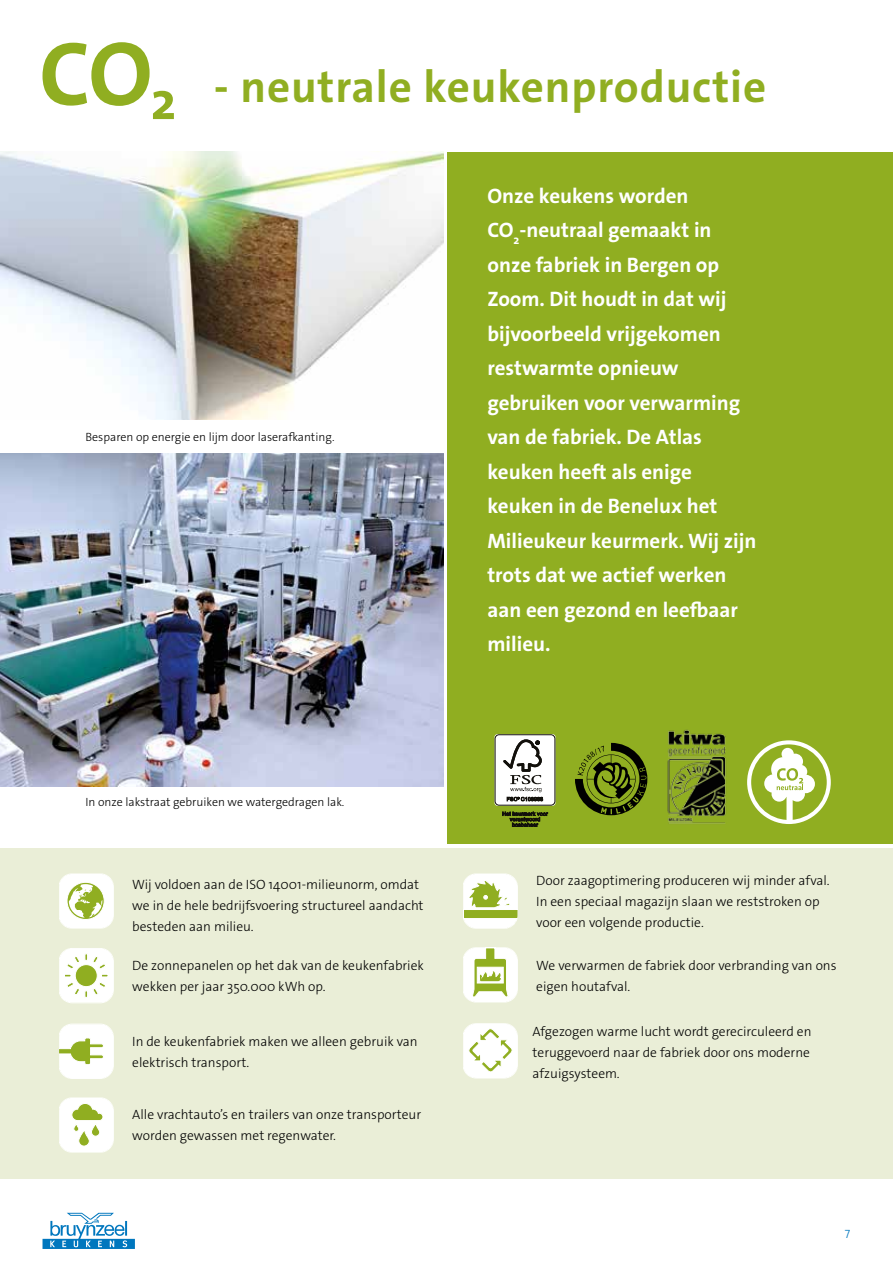
<style>
.page{position:relative;width:893px;height:1263px;background:#fff}
.page>*{position:absolute;margin:0;border:0;box-sizing:border-box;transform-origin:0 0}
.t1{font:700 45px "The Sans Os F";letter-spacing:.02em;color:#90ae21}
.t2{font:700 21px/34.5px "The Sans Os F";color:#fff}
.t3{font:300 13.5px/21px "The Sans Os F";color:#000}
.t4{font:300 12px "The Sans Os F";color:#000}
.t5{font:300 12px "The Sans Os F";color:#0077be}
</style>
<div class="page">
<svg style="left:43px;top:1213px;width:92px;height:36px"></svg>
<img style="left:0;top:453px;width:443px;height:334px">
<div style="left:0;top:848px;width:893px;height:330px;background:#eaeed7"></div>
<div style="left:448px;top:152px;width:445px;height:691px;background:#90ae21"></div>
<svg style="left:59px;top:874px;width:54px;height:54px;background:#e5eccc"></svg>
<svg style="left:59px;top:948px;width:54px;height:55px;background:#ecf1db"></svg>
<svg style="left:59px;top:1024px;width:54px;height:54px;background:#ebf0d7"></svg>
<svg style="left:59px;top:1098px;width:54px;height:54px;background:#ebf0d8"></svg>
<svg style="left:463px;top:874px;width:54px;height:54px;background:#d8e3b3"></svg>
<svg style="left:463px;top:947px;width:54px;height:55px;background:#dfe8c0"></svg>
<img style="left:667px;top:729px;width:59px;height:95px">
<div style="left:494px;top:734px;width:61px;height:72px;background:#fff;border-radius:3px"></div>
<div style="left:495px;top:734px;width:60px;height:71px;border:1px solid #12100b;border-radius:4px"></div>
<svg style="left:503px;top:739px;width:40px;height:62px"></svg>
<svg style="left:502px;top:811px;width:46px;height:16px"></svg>
<svg style="left:575px;top:743px;width:72px;height:72px"></svg>
<svg style="left:463px;top:1023px;width:54px;height:55px;background:#f3f6e8"></svg>
<img style="left:0;top:152px;width:443px;height:268px">
<svg style="left:43px;top:42px;width:131px;height:77px"></svg>
<svg style="left:747px;top:740px;width:84px;height:84px"></svg>
<h1 class="t1" style="left:214px;top:58px;width:554px">- neutrale keukenproductie</h1>
<p class="t4" style="left:86px;top:429px;width:250px">Besparen op energie en lijm door laserafkanting.</p>
<p class="t2" style="left:487px;top:178px;width:271px">Onze keukens worden<br>CO<sub>2</sub>-neutraal gemaakt in onze fabriek in Bergen op<br>Zoom. Dit houdt in dat wij bijvoorbeeld vrijgekomen restwarmte opnieuw gebruiken voor verwarming van de fabriek. De Atlas keuken heeft als enige keuken in de Benelux het<br>Milieukeur keurmerk. Wij zijn trots dat we actief werken aan een gezond en leefbaar milieu.</p>
<p class="t4" style="left:86px;top:794px;width:260px">In onze lakstraat gebruiken we watergedragen lak.</p>
<p class="t3" style="left:132px;top:874px;width:293px">Wij voldoen aan de ISO 14001-milieunorm, omdat we in de hele bedrijfsvoering structureel aandacht besteden aan milieu.</p>
<p class="t3" style="left:132px;top:955px;width:293px">De zonnepanelen op het dak van de keukenfabriek wekken per jaar 350.000 kWh op.</p>
<p class="t3" style="left:132px;top:1031px;width:287px">In de keukenfabriek maken we alleen gebruik van elektrisch transport.</p>
<p class="t3" style="left:132px;top:1103px;width:290px">Alle vrachtauto’s en trailers van onze transporteur worden gewassen met regenwater.</p>
<p class="t3" style="left:536px;top:870px;width:295px">Door zaagoptimering produceren wij minder afval.<br>In een speciaal magazijn slaan we reststroken op voor een volgende productie.</p>
<p class="t3" style="left:536px;top:955px;width:302px">We verwarmen de fabriek door verbranding van ons eigen houtafval.</p>
<p class="t3" style="left:533px;top:1021px;width:280px;text-align:justify">Afgezogen warme lucht wordt gerecirculeerd en teruggevoerd naar de fabriek door ons moderne afzuigsysteem.</p>
<p class="t5" style="left:845px;top:1226px;width:7px">7</p>
</div>
